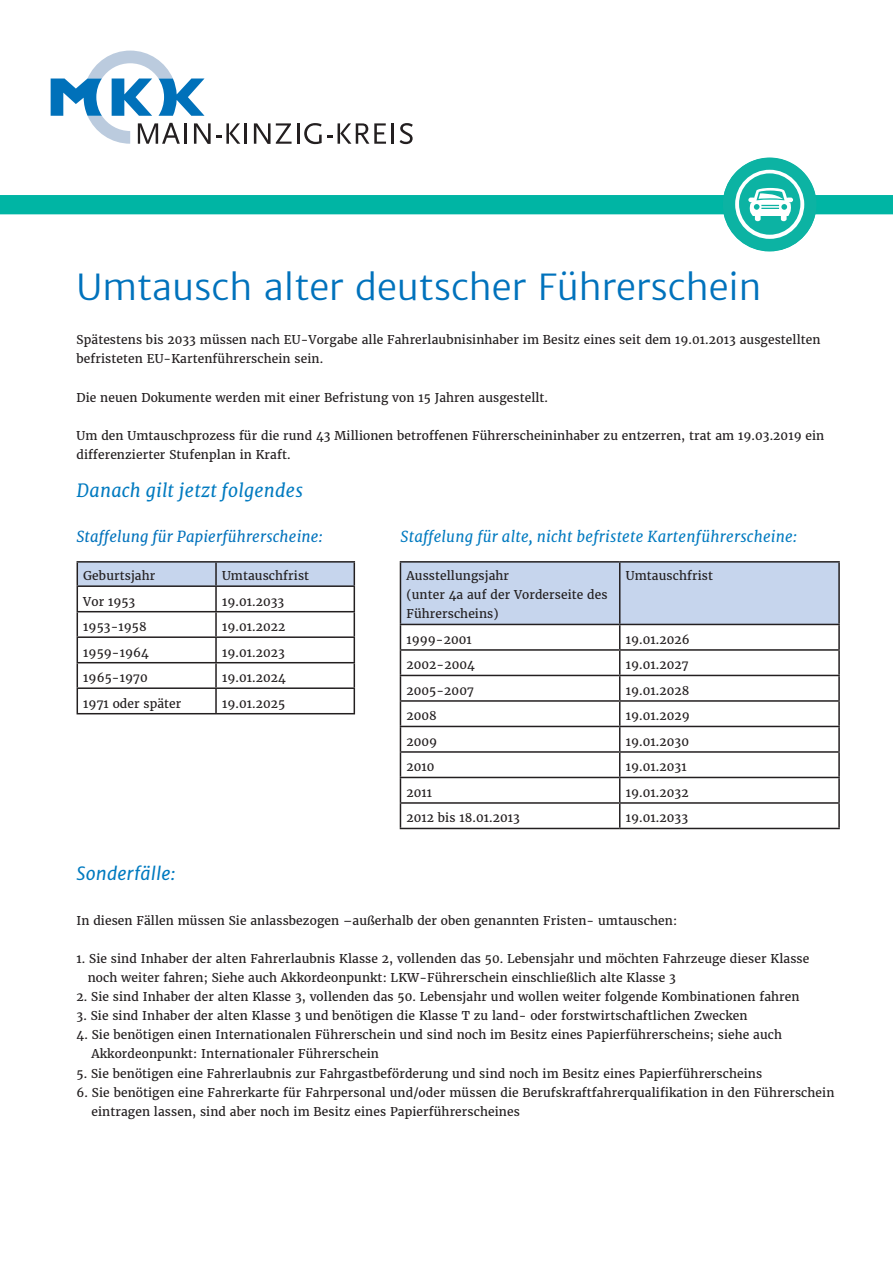
<style>
.page{position:relative;width:893px;height:1263px;background:#fff}
.page>*{position:absolute;margin:0;border:0;box-sizing:border-box;transform-origin:0 0}
.t1{font:300 36px "Merriweather Sans";color:#0072bc}
.t2{font:italic 18px "Merriweather";letter-spacing:.015em;color:#007ac0}
.t3{font:italic 18px "Merriweather Sans";letter-spacing:.015em;color:#007ac0}
.t4{font:italic 15px "Merriweather";letter-spacing:.015em;color:#007ac0}
.t5{font:italic 15px "Merriweather";letter-spacing:.01em;color:#0072bc}
.t6{font:12px/19.2px "Merriweather";letter-spacing:.01em;color:#231f20}
</style>
<div class="page">
<hr style="left:245px;top:123px;width:2px;height:21px;background:#231f20">
<svg style="left:254px;top:123px;width:38px;height:21px"></svg>
<hr style="left:297px;top:123px;width:2px;height:21px;background:#231f20">
<svg style="left:304px;top:123px;width:82px;height:21px"></svg>
<hr style="left:392px;top:123px;width:2px;height:21px;background:#231f20">
<svg style="left:400px;top:123px;width:13px;height:21px"></svg>
<svg style="left:51px;top:51px;width:189px;height:93px"></svg>
<svg style="left:0;top:157px;width:893px;height:95px"></svg>
<div style="left:723px;top:158px;width:93px;height:93px;background:#0cb3a3;border-radius:50%"></div>
<svg style="left:735px;top:170px;width:69px;height:69px"></svg>
<hr style="left:77px;top:713px;width:139px;height:1px;background:#231f20">
<hr style="left:216px;top:713px;width:139px;height:1px;background:#231f20">
<hr style="left:77px;top:561px;width:139px;height:2px;background:#231f20">
<hr style="left:216px;top:561px;width:139px;height:2px;background:#231f20">
<svg style="left:77px;top:562px;width:278px;height:151px"></svg>
<hr style="left:77px;top:585px;width:139px;height:2px;background:#231f20">
<hr style="left:216px;top:585px;width:139px;height:2px;background:#231f20">
<hr style="left:400px;top:561px;width:220px;height:2px;background:#231f20">
<hr style="left:620px;top:561px;width:220px;height:2px;background:#231f20">
<hr style="left:838px;top:563px;width:2px;height:61px;background:#231f20">
<hr style="left:620px;top:624px;width:220px;height:1px;background:#231f20">
<hr style="left:838px;top:625px;width:2px;height:24px;background:#231f20">
<hr style="left:620px;top:649px;width:220px;height:2px;background:#231f20">
<hr style="left:838px;top:651px;width:2px;height:24px;background:#231f20">
<hr style="left:620px;top:675px;width:220px;height:1px;background:#231f20">
<hr style="left:838px;top:676px;width:2px;height:24px;background:#231f20">
<hr style="left:620px;top:700px;width:220px;height:2px;background:#231f20">
<hr style="left:838px;top:702px;width:2px;height:24px;background:#231f20">
<hr style="left:620px;top:726px;width:220px;height:1px;background:#231f20">
<hr style="left:838px;top:727px;width:2px;height:24px;background:#231f20">
<hr style="left:620px;top:751px;width:220px;height:2px;background:#231f20">
<hr style="left:838px;top:753px;width:2px;height:24px;background:#231f20">
<hr style="left:620px;top:777px;width:220px;height:1px;background:#231f20">
<hr style="left:838px;top:778px;width:2px;height:24px;background:#231f20">
<hr style="left:620px;top:802px;width:220px;height:2px;background:#231f20">
<svg style="left:400px;top:562px;width:439px;height:266px"></svg>
<hr style="left:838px;top:804px;width:2px;height:24px;background:#231f20">
<hr style="left:400px;top:828px;width:220px;height:1px;background:#231f20">
<hr style="left:620px;top:828px;width:220px;height:1px;background:#231f20">
<h1 class="t1" style="left:77px;top:263px;width:686px">Umtausch alter deutscher Führerschein</h1>
<p class="t6" style="left:77px;top:330px;width:745px">Spätestens bis 2033 müssen nach EU-Vorgabe alle Fahrerlaubnisinhaber im Besitz eines seit dem 19.01.2013 ausgestellten befristeten EU-Kartenführerschein sein.</p>
<p class="t6" style="left:77px;top:388px;width:473px">Die neuen Dokumente werden mit einer Befristung von 15 Jahren ausgestellt.</p>
<p class="t6" style="left:77px;top:426px;width:749px">Um den Umtauschprozess für die rund 43 Millionen betroffenen Führerscheininhaber zu entzerren, trat am 19.03.2019 ein differenzierter Stufenplan in Kraft.</p>
<h2 class="t2" style="left:77px;top:479px;width:228px">Danach gilt jetzt folgendes</h2>
<p class="t5" style="left:77px;top:527px;width:248px">Staffelung für Papierführerscheine:</p>
<p class="t4" style="left:401px;top:527px;width:398px">Staffelung für alte, nicht befristete Kartenführerscheine:</p>
<p class="t6" style="left:83px;top:566px;width:74px">Geburtsjahr</p>
<p class="t6" style="left:222px;top:566px;width:89px">Umtauschfrist</p>
<p class="t6" style="left:83px;top:592px;width:54px">Vor 1953</p>
<p class="t6" style="left:222px;top:592px;width:64px">19.01.2033</p>
<p class="t6" style="left:83px;top:617px;width:65px">1953-1958</p>
<p class="t6" style="left:222px;top:617px;width:65px">19.01.2022</p>
<p class="t6" style="left:83px;top:643px;width:67px">1959-1964</p>
<p class="t6" style="left:222px;top:643px;width:64px">19.01.2023</p>
<p class="t6" style="left:83px;top:668px;width:66px">1965-1970</p>
<p class="t6" style="left:222px;top:668px;width:65px">19.01.2024</p>
<p class="t6" style="left:83px;top:694px;width:100px">1971 oder später</p>
<p class="t6" style="left:222px;top:694px;width:65px">19.01.2025</p>
<p class="t6" style="left:406px;top:566px;width:203px">Ausstellungsjahr<br>(unter 4a auf der Vorderseite des<br>Führerscheins)</p>
<p class="t6" style="left:626px;top:566px;width:89px">Umtauschfrist</p>
<p class="t6" style="left:406px;top:630px;width:67px">1999-2001</p>
<p class="t6" style="left:626px;top:630px;width:65px">19.01.2026</p>
<p class="t6" style="left:406px;top:656px;width:70px">2002-2004</p>
<p class="t6" style="left:626px;top:656px;width:64px">19.01.2027</p>
<p class="t6" style="left:406px;top:681px;width:69px">2005-2007</p>
<p class="t6" style="left:626px;top:681px;width:65px">19.01.2028</p>
<p class="t6" style="left:406px;top:707px;width:32px">2008</p>
<p class="t6" style="left:626px;top:707px;width:66px">19.01.2029</p>
<p class="t6" style="left:406px;top:732px;width:32px">2009</p>
<p class="t6" style="left:626px;top:732px;width:65px">19.01.2030</p>
<p class="t6" style="left:406px;top:758px;width:30px">2010</p>
<p class="t6" style="left:626px;top:758px;width:62px">19.01.2031</p>
<p class="t6" style="left:406px;top:783px;width:27px">2011</p>
<p class="t6" style="left:626px;top:783px;width:64px">19.01.2032</p>
<p class="t6" style="left:406px;top:809px;width:115px">2012 bis 18.01.2013</p>
<p class="t6" style="left:626px;top:809px;width:64px">19.01.2033</p>
<h2 class="t3" style="left:77px;top:861px;width:100px">Sonderfälle:</h2>
<p class="t6" style="left:77px;top:911px;width:602px">In diesen Fällen müssen Sie anlassbezogen –außerhalb der oben genannten Fristen- umtauschen:</p>
<p class="t6" style="left:88px;top:949px;width:723px;text-indent:-11px">1. Sie sind Inhaber der alten Fahrerlaubnis Klasse 2, vollenden das 50. Lebensjahr und möchten Fahrzeuge dieser Klasse noch weiter fahren; Siehe auch Akkordeonpunkt: LKW-Führerschein einschließlich alte Klasse 3</p>
<p class="t6" style="left:77px;top:987px;width:724px">2. Sie sind Inhaber der alten Klasse 3, vollenden das 50. Lebensjahr und wollen weiter folgende Kombinationen fahren</p>
<p class="t6" style="left:77px;top:1006px;width:672px">3. Sie sind Inhaber der alten Klasse 3 und benötigen die Klasse T zu land- oder forstwirtschaftlichen Zwecken</p>
<p class="t6" style="left:91px;top:1025px;width:692px;text-indent:-15px">4. Sie benötigen einen Internationalen Führerschein und sind noch im Besitz eines Papierführerscheins; siehe auch<br>Akkordeonpunkt: Internationaler Führerschein</p>
<p class="t6" style="left:77px;top:1064px;width:687px">5. Sie benötigen eine Fahrerlaubnis zur Fahrgastbeförderung und sind noch im Besitz eines Papierführerscheins</p>
<p class="t6" style="left:91px;top:1083px;width:744px;text-indent:-15px">6. Sie benötigen eine Fahrerkarte für Fahrpersonal und/oder müssen die Berufskraftfahrerqualifikation in den Führerschein eintragen lassen, sind aber noch im Besitz eines Papierführerscheines</p>
</div>
